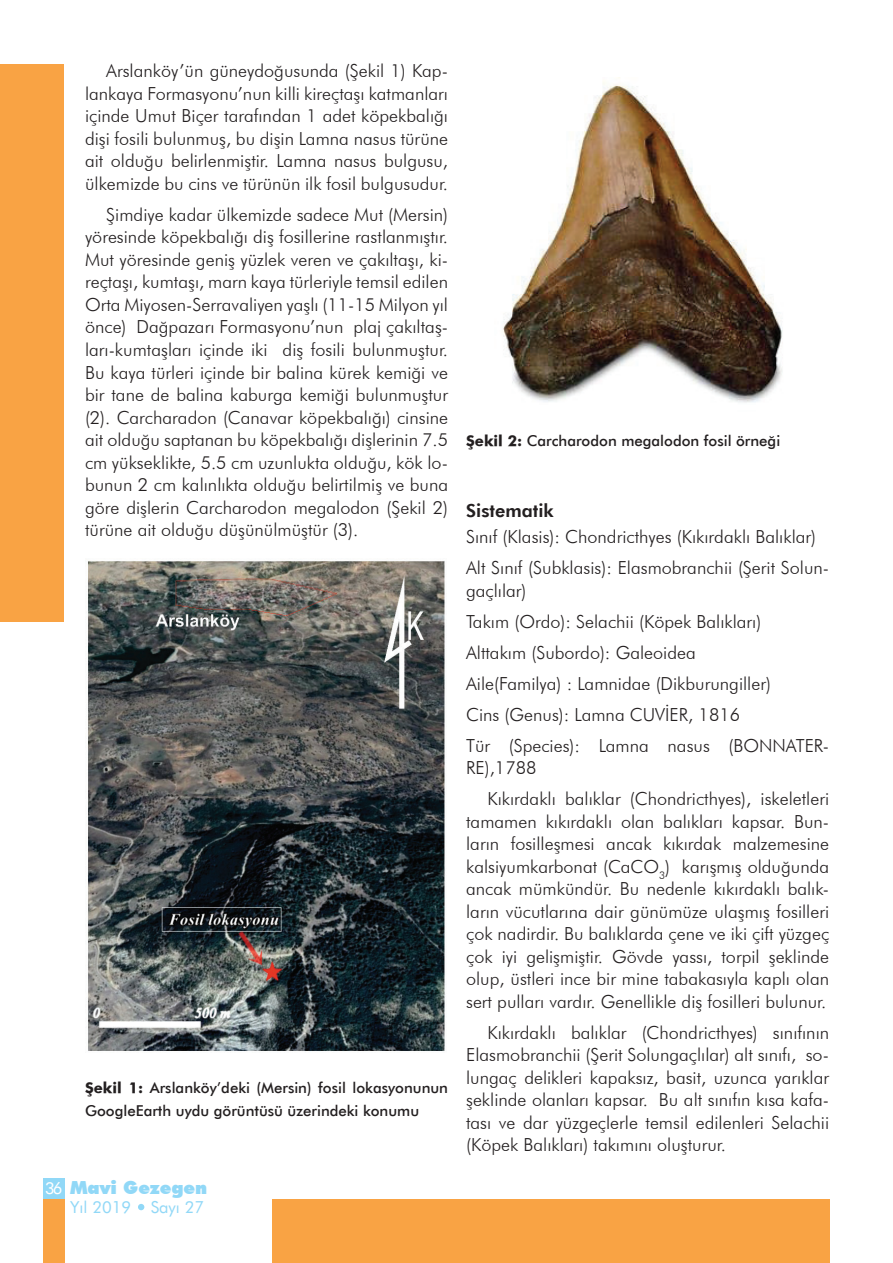
<style>
.page{position:relative;width:893px;height:1263px;background:#fff}
.page>*{position:absolute;margin:0;border:0;box-sizing:border-box;transform-origin:0 0}
.t1{font:300 18px/22.5px "Futura BT";color:#231f20;text-align:justify}
.t2{font:900 18px "Futura BT";color:#91d8f7}
.t3{font:800 18px "Futura BT";color:#231f20}
.t4{font:16.5px "Futura BT";color:#91d8f7}
.t5{font:500 15px/22.5px "Futura BT";color:#231f20}
.s1{font-family:"Futura Md BT Bold";font-weight:400}
.s2{font-weight:400;font-size:16.5px;color:#fff}
</style>
<div class="page">
<div style="left:43px;top:1178px;width:21px;height:64px;background:#91d8f7"></div>
<div style="left:43px;top:1199px;width:21px;height:64px;background:#f9a344"></div>
<div style="left:272px;top:1199px;width:557px;height:64px;background:#f9a344"></div>
<svg style="left:138px;top:1204px;width:6px;height:6px"></svg>
<div style="left:0;top:65px;width:64px;height:557px;background:#f9a344"></div>
<img style="left:88px;top:560px;width:358px;height:492px">
<img style="left:503px;top:77px;width:280px;height:326px">
<p class="t1" style="left:85px;top:60px;width:365px;text-indent:21px">Arslanköy’ün güneydoğusunda (Şekil 1) Kap&shy;lankaya Formasyonu’nun killi kireçtaşı katmanları içinde Umut Biçer tarafından 1 adet köpekbalığı dişi fosili bulunmuş, bu dişin Lamna nasus türüne ait olduğu belirlenmiştir. Lamna nasus bulgusu, ülkemizde bu cins ve türünün ilk fosil bulgusudur.</p>
<p class="t1" style="left:85px;top:203px;width:365px;text-indent:21px">Şimdiye kadar ülkemizde sadece Mut (Mersin) yöresinde köpekbalığı diş fosillerine rastlanmıştır.<br>Mut yöresinde geniş yüzlek veren ve çakıltaşı, ki&shy;reçtaşı, kumtaşı, marn kaya türleriyle temsil edilen Orta Miyosen-Serravaliyen yaşlı (11-15 Milyon yıl önce) Dağpazarı Formasyonu’nun plaj çakıltaş&shy;ları-kumtaşları içinde iki diş fosili bulunmuştur.<br>Bu kaya türleri içinde bir balina kürek kemiği ve bir tane de balina kaburga kemiği bulunmuştur (2). Carcharadon (Canavar köpekbalığı) cinsine ait olduğu saptanan bu köpekbalığı dişlerinin 7.5 cm yükseklikte, 5.5 cm uzunlukta olduğu, kök lo&shy;bunun 2 cm kalınlıkta olduğu belirtilmiş ve buna göre dişlerin Carcharodon megalodon (Şekil 2) türüne ait olduğu düşünülmüştür (3).</p>
<p class="t5" style="left:85px;top:1076px;width:365px"><span class="s1">Şekil 1:</span> Arslanköy’deki (Mersin) fosil lokasyonunun<br>GoogleEarth uydu görüntüsü üzerindeki konumu</p>
<p class="t2" style="left:45px;top:1177px;width:164px"><span class="s2">36</span> Mavi Gezegen</p>
<p class="t4" style="left:70px;top:1197px;width:136px">Yıl 2019 Sayı 27</p>
<p class="t5" style="left:466px;top:429px;width:316px"><span class="s1">Şekil 2:</span> Carcharodon megalodon fosil örneği</p>
<p class="t3" style="left:466px;top:499px;width:89px">Sistematik</p>
<p class="t1" style="left:466px;top:521px;width:365px;line-height:31px">Sınıf (Klasis): Chondricthyes (Kıkırdaklı Balıklar)<br>Alt Sınıf (Subklasis): Elasmobranchii (Şerit Solun-</p>
<p class="t1" style="left:466px;top:575px;width:365px;line-height:31px;text-align:left">gaçlılar)<br>Takım (Ordo): Selachii (Köpek Balıkları)<br>Alttakım (Subordo): Galeoidea<br>Aile(Familya) : Lamnidae (Dikburungiller)<br>Cins (Genus): Lamna CUVİER, 1816<br>Tür (Species): Lamna nasus (BONNATER-</p>
<p class="t1" style="left:487px;top:752px;width:343px;line-height:31px;text-indent:-21px">RE),1788<br>Kıkırdaklı balıklar (Chondricthyes), iskeletleri</p>
<p class="t1" style="left:466px;top:810px;width:365px">tamamen kıkırdaklı olan balıkları kapsar. Bun&shy;ların fosilleşmesi ancak kıkırdak malzemesine kalsiyumkarbonat (CaCO<sub>3</sub>) karışmış olduğunda ancak mümkündür. Bu nedenle kıkırdaklı balık&shy;ların vücutlarına dair günümüze ulaşmış fosilleri çok nadirdir. Bu balıklarda çene ve iki çift yüzgeç çok iyi gelişmiştir. Gövde yassı, torpil şeklinde olup, üstleri ince bir mine tabakasıyla kaplı olan sert pulları vardır. Genellikle diş fosilleri bulunur.</p>
<p class="t1" style="left:466px;top:1021px;width:365px;text-indent:21px">Kıkırdaklı balıklar (Chondricthyes) sınıfının Elasmobranchii (Şerit Solungaçlılar) alt sınıfı, so&shy;lungaç delikleri kapaksız, basit, uzunca yarıklar şeklinde olanları kapsar. Bu alt sınıfın kısa kafa&shy;tası ve dar yüzgeçlerle temsil edilenleri Selachii (Köpek Balıkları) takımını oluşturur.</p>
</div>
